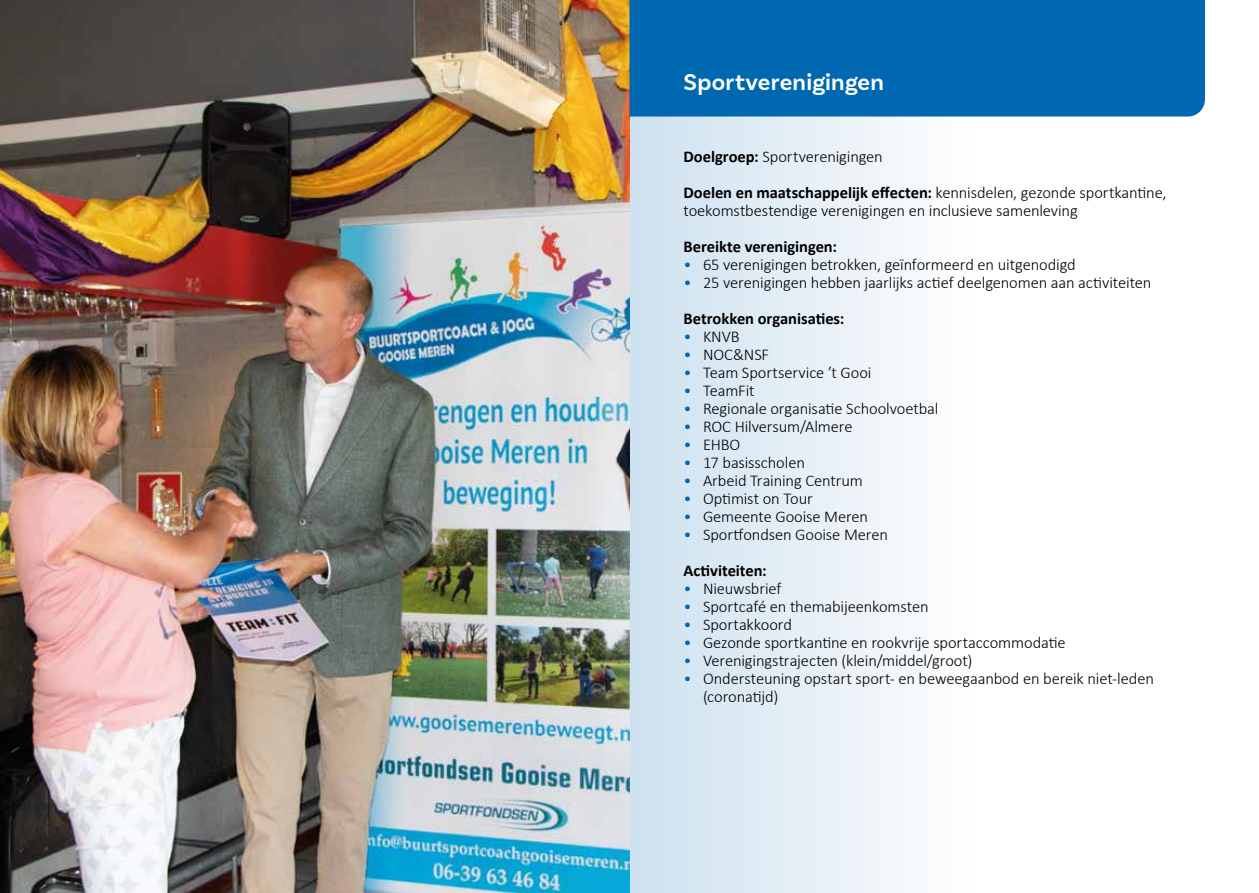
<style>
.page{position:relative;width:1259px;height:893px;background:#fff}
.page>*{position:absolute;margin:0;border:0;box-sizing:border-box;transform-origin:0 0}
.t1{font:600 24px "Basic Sans";letter-spacing:.01em;color:#fff}
.t2{font:300 16.5px/36px "Calibri";letter-spacing:-.01em;color:#000}
.t3{font:700 16.5px "Calibri";letter-spacing:-.005em;color:#000}
.s1{font-weight:700}
.s2{color:#0067b1}
</style>
<div class="page">
<div style="left:629px;top:0;width:352px;height:893px;background:linear-gradient(to right,#cde1ef,#fffffe)"></div>
<img style="left:0;top:0;width:629px;height:893px">
<div style="left:629px;top:0;width:576px;height:117px;background:#0067b1"></div>
<h1 class="t1" style="left:683px;top:68px;width:202px">Sportverenigingen</h1>
<p class="t2" style="left:683px;top:138px;width:484px"><span class="s1">Doelgroep:</span> Sportverenigingen<br><span class="s1">Doelen en maatschappelijk effecten:</span> kennisdelen, gezonde sportkantine,</p>
<p class="t2" style="left:683px;top:192px;width:396px">toekomstbestendige verenigingen en inclusieve samenleving</p>
<p class="t3" style="left:683px;top:236px;width:155px">Bereikte verenigingen:</p>
<p class="t2" style="left:683px;top:246px;width:394px"><span class="s2">•</span> 65 verenigingen betrokken, geïnformeerd en uitgenodigd</p>
<p class="t2" style="left:683px;top:264px;width:469px"><span class="s2">•</span> 25 verenigingen hebben jaarlijks actief deelgenomen aan activiteiten<br><span class="s1">Betrokken organisaties:</span></p>
<p class="t2" style="left:683px;top:318px;width:58px"><span class="s2">•</span> KNVB</p>
<p class="t2" style="left:683px;top:336px;width:87px"><span class="s2">•</span> NOC&amp;NSF</p>
<p class="t2" style="left:683px;top:354px;width:189px"><span class="s2">•</span> Team Sportservice ’t Gooi</p>
<p class="t2" style="left:683px;top:372px;width:73px"><span class="s2">•</span> TeamFit</p>
<p class="t2" style="left:683px;top:390px;width:256px"><span class="s2">•</span> Regionale organisatie Schoolvoetbal</p>
<p class="t2" style="left:683px;top:408px;width:170px"><span class="s2">•</span> ROC Hilversum/Almere</p>
<p class="t2" style="left:683px;top:426px;width:58px"><span class="s2">•</span> EHBO</p>
<p class="t2" style="left:683px;top:444px;width:123px"><span class="s2">•</span> 17 basisscholen</p>
<p class="t2" style="left:683px;top:462px;width:181px"><span class="s2">•</span> Arbeid Training Centrum</p>
<p class="t2" style="left:683px;top:480px;width:131px"><span class="s2">•</span> Optimist on Tour</p>
<p class="t2" style="left:683px;top:498px;width:186px"><span class="s2">•</span> Gemeente Gooise Meren</p>
<p class="t2" style="left:683px;top:516px;width:206px"><span class="s2">•</span> Sportfondsen Gooise Meren<br><span class="s1">Activiteiten:</span></p>
<p class="t2" style="left:683px;top:570px;width:99px"><span class="s2">•</span> Nieuwsbrief</p>
<p class="t2" style="left:683px;top:588px;width:247px"><span class="s2">•</span> Sportcafé en themabijeenkomsten</p>
<p class="t2" style="left:683px;top:606px;width:110px"><span class="s2">•</span> Sportakkoord</p>
<p class="t2" style="left:683px;top:624px;width:384px"><span class="s2">•</span> Gezonde sportkantine en rookvrije sportaccommodatie</p>
<p class="t2" style="left:683px;top:642px;width:290px"><span class="s2">•</span> Verenigingstrajecten (klein/middel/groot)</p>
<p class="t2" style="left:703px;top:669px;width:452px;line-height:18px;text-indent:-20px"><span class="s2">•</span> Ondersteuning opstart sport- en beweegaanbod en bereik niet-leden (coronatijd)</p>
</div>
